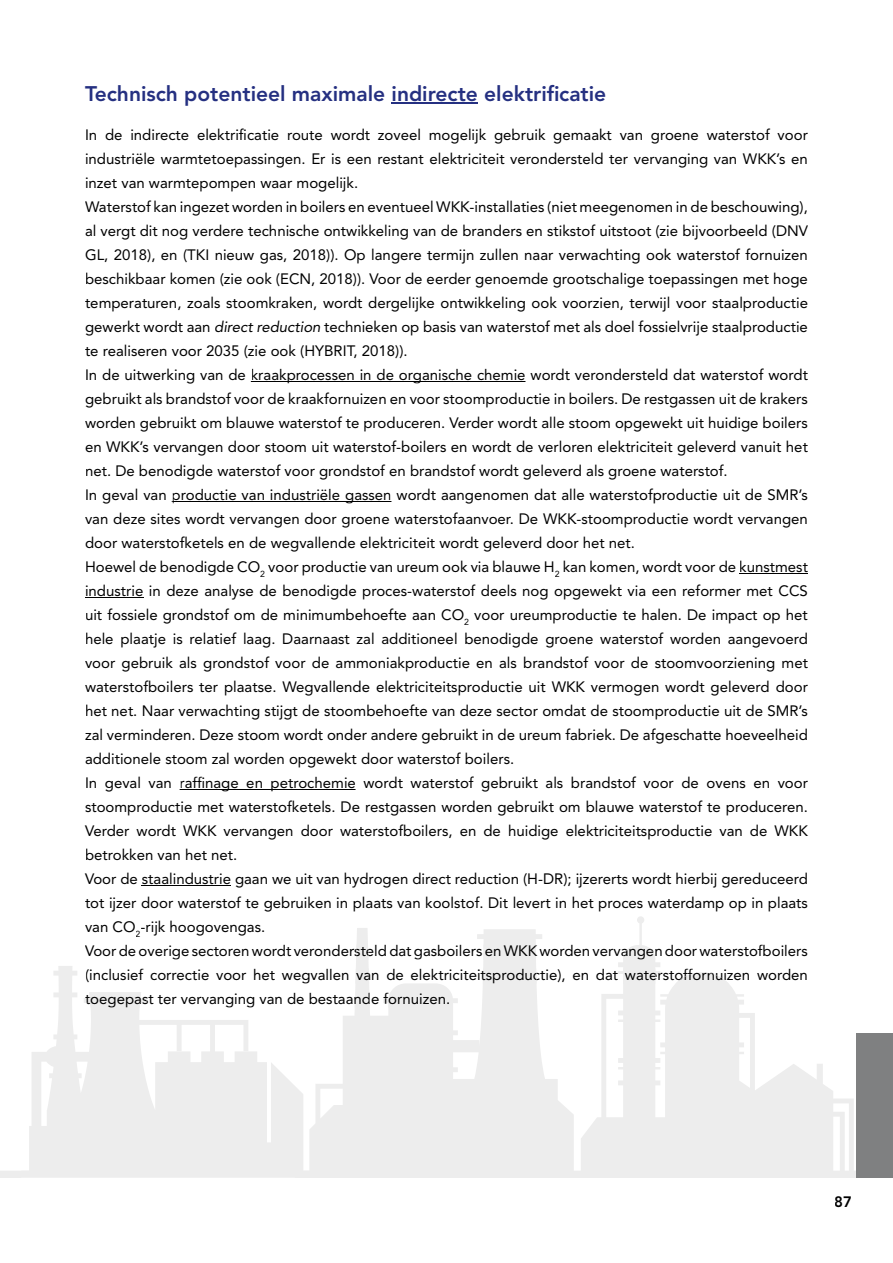
<style>
.page{position:relative;width:893px;height:1263px;background:#fff}
.page>*{position:absolute;margin:0;border:0;box-sizing:border-box;transform-origin:0 0}
.t1{font:800 21px "Avenir LT Std";color:#253081}
.t2{font:15px/24px "Avenir LT Std";color:#000}
.t3{font:800 15px "Avenir LT Std";color:#000}
.s1{font-style:italic}
</style>
<div class="page">
<svg style="left:0;top:916px;width:893px;height:262px;fill:#ededed"></svg>
<div style="left:856px;top:875px;width:37px;height:145px;background:#fff"></div>
<div style="left:856px;top:1034px;width:37px;height:144px;background:#7f8081"></div>
<hr style="left:392px;top:102px;width:86px;height:2px;background:#253081">
<hr style="left:739px;top:573px;width:69px;height:1px;background:#000">
<hr style="left:85px;top:597px;width:58px;height:1px;background:#000">
<hr style="left:142px;top:885px;width:89px;height:1px;background:#000">
<hr style="left:252px;top:381px;width:273px;height:1px;background:#000">
<hr style="left:173px;top:501px;width:217px;height:1px;background:#000">
<hr style="left:181px;top:789px;width:174px;height:1px;background:#000">
<svg style="left:356px;top:944px;width:299px;height:16px"></svg>
<svg style="left:355px;top:968px;width:374px;height:16px"></svg>
<svg style="left:85px;top:992px;width:364px;height:16px"></svg>
<h1 class="t1" style="left:85px;top:81px;width:523px">Technisch potentieel maximale indirecte elektrificatie</h1>
<p class="t2" style="left:85px;top:123px;width:724px">In de indirecte elektrificatie route wordt zoveel mogelijk gebruik gemaakt van groene waterstof voor industriële warmtetoepassingen. Er is een restant elektriciteit verondersteld ter vervanging van WKK’s en inzet van warmtepompen waar mogelijk.<br>Waterstof kan ingezet worden in boilers en eventueel WKK-installaties (niet meegenomen in de beschouwing), al vergt dit nog verdere technische ontwikkeling van de branders en stikstof uitstoot (zie bijvoorbeeld (DNV GL, 2018), en (TKI nieuw gas, 2018)). Op langere termijn zullen naar verwachting ook waterstof fornuizen beschikbaar komen (zie ook (ECN, 2018)). Voor de eerder genoemde grootschalige toepassingen met hoge temperaturen, zoals stoomkraken, wordt dergelijke ontwikkeling ook voorzien, terwijl voor staalproductie gewerkt wordt aan <span class="s1">direct reduction</span> technieken op basis van waterstof met als doel fossielvrije staalproductie te realiseren voor 2035 (zie ook (HYBRIT, 2018)).<br>In de uitwerking van de kraakprocessen in de organische chemie wordt verondersteld dat waterstof wordt gebruikt als brandstof voor de kraakfornuizen en voor stoomproductie in boilers. De restgassen uit de krakers worden gebruikt om blauwe waterstof te produceren. Verder wordt alle stoom opgewekt uit huidige boilers en WKK’s vervangen door stoom uit waterstof-boilers en wordt de verloren elektriciteit geleverd vanuit het net. De benodigde waterstof voor grondstof en brandstof wordt geleverd als groene waterstof.<br>In geval van productie van industriële gassen wordt aangenomen dat alle waterstofproductie uit de SMR’s van deze sites wordt vervangen door groene waterstofaanvoer. De WKK-stoomproductie wordt vervangen door waterstofketels en de wegvallende elektriciteit wordt geleverd door het net.<br>Hoewel de benodigde CO<sub>2</sub> voor productie van ureum ook via blauwe H<sub>2</sub> kan komen, wordt voor de kunstmest industrie in deze analyse de benodigde proces-waterstof deels nog opgewekt via een reformer met CCS uit fossiele grondstof om de minimumbehoefte aan CO<sub>2</sub> voor ureumproductie te halen. De impact op het hele plaatje is relatief laag. Daarnaast zal additioneel benodigde groene waterstof worden aangevoerd voor gebruik als grondstof voor de ammoniakproductie en als brandstof voor de stoomvoorziening met waterstofboilers ter plaatse. Wegvallende elektriciteitsproductie uit WKK vermogen wordt geleverd door het net. Naar verwachting stijgt de stoombehoefte van deze sector omdat de stoomproductie uit de SMR’s zal verminderen. Deze stoom wordt onder andere gebruikt in de ureum fabriek. De afgeschatte hoeveelheid additionele stoom zal worden opgewekt door waterstof boilers.<br>In geval van raffinage en petrochemie wordt waterstof gebruikt als brandstof voor de ovens en voor stoomproductie met waterstofketels. De restgassen worden gebruikt om blauwe waterstof te produceren.<br>Verder wordt WKK vervangen door waterstofboilers, en de huidige elektriciteitsproductie van de WKK betrokken van het net.<br>Voor de staalindustrie gaan we uit van hydrogen direct reduction (H-DR); ijzererts wordt hierbij gereduceerd tot ijzer door waterstof te gebruiken in plaats van koolstof. Dit levert in het proces waterdamp op in plaats van CO<sub>2</sub>-rijk hoogovengas.<br>Voor de overige sectoren wordt verondersteld dat gasboilers en WKK worden vervangen door waterstofboilers (inclusief correctie voor het wegvallen van de elektriciteitsproductie), en dat waterstoffornuizen worden toegepast ter vervanging van de bestaande fornuizen.</p>
<p class="t3" style="left:834px;top:1193px;width:19px">87</p>
</div>
